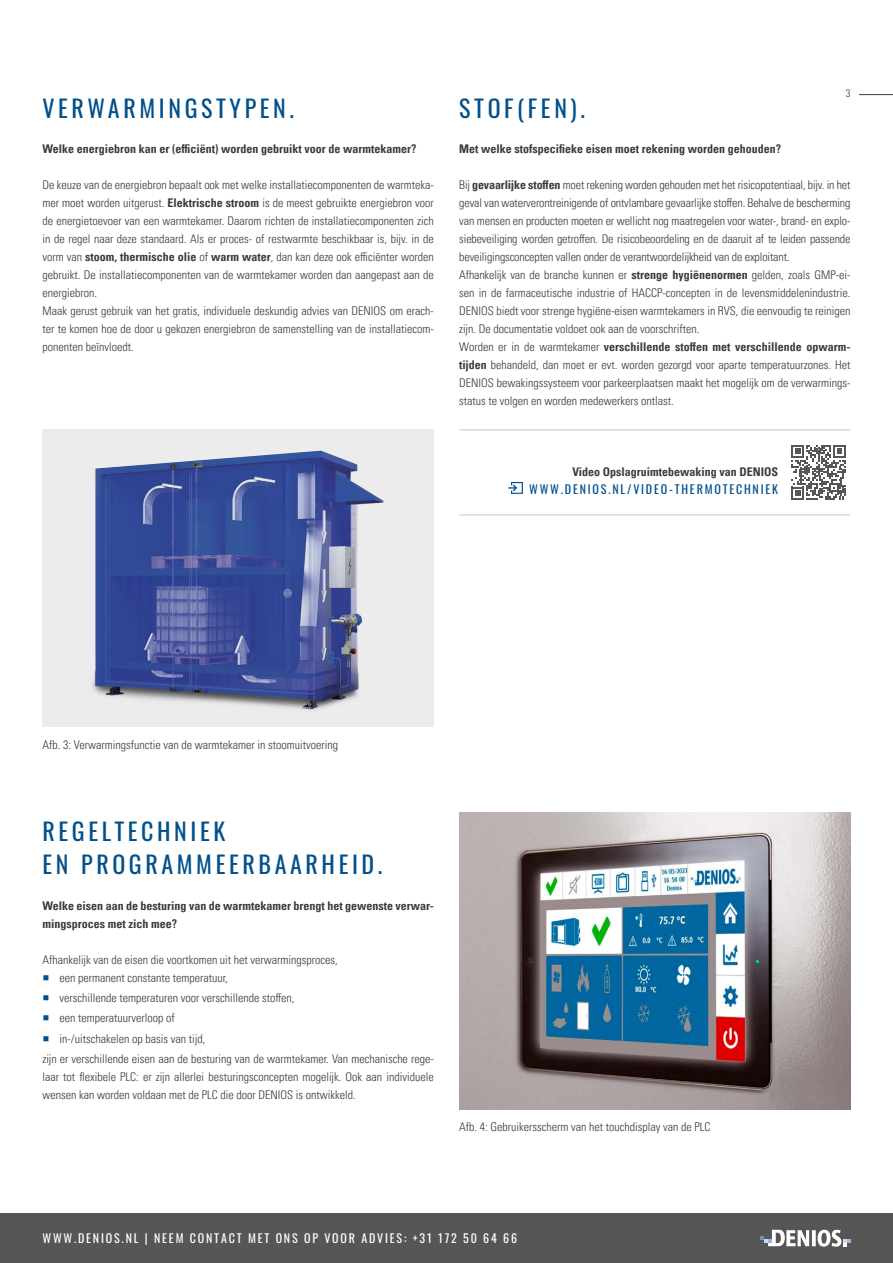
<style>
.page{position:relative;width:893px;height:1263px;background:#fff}
.page>*{position:absolute;margin:0;border:0;box-sizing:border-box;transform-origin:0 0}
.t1{font:24px/33px "Oswald";letter-spacing:.15em;color:#00508c}
.t2{font:300 condensed 12px/18px "Univers LT Pro";color:#3b3b3a}
.t3{font:700 condensed 12px/18px "Univers LT Pro";color:#3b3b3a}
.t4{font:12px "Oswald";letter-spacing:.15em;color:#fff}
.t5{font:12px "Oswald";letter-spacing:.15em;color:#00508c}
.t6{font:300 condensed 10.5px "Univers LT Pro";color:#3b3b3a}
.s1{font-weight:700}
</style>
<div class="page">
<div style="left:43px;top:429px;width:391px;height:298px;background:#ececed"></div>
<img style="left:91px;top:451px;width:293px;height:259px">
<img style="left:459px;top:812px;width:391px;height:298px">
<svg style="left:791px;top:445px;width:55px;height:55px"></svg>
<svg style="left:508px;top:482px;width:15px;height:12px"></svg>
<hr style="left:459px;top:429px;width:391px;height:1px;background:#c5c6c6">
<hr style="left:459px;top:514px;width:391px;height:1px;background:#c5c6c6">
<div style="left:0;top:1213px;width:893px;height:50px;background:#565656"></div>
<svg style="left:760px;top:1230px;width:90px;height:16px"></svg>
<hr style="left:859px;top:94px;width:34px;height:1px;background:#3b3b3a">
<h1 class="t1" style="left:43px;top:89px;width:253px">VERWARMINGSTYPEN.</h1>
<p class="t3" style="left:43px;top:140px;width:375px">Welke energiebron kan er (efficiënt) worden gebruikt voor de warmtekamer?</p>
<p class="t2" style="left:43px;top:175px;width:393px">De keuze van de energiebron bepaalt ook met welke installatiecomponenten de warmteka&shy;mer moet worden uitgerust. <span class="s1">Elektrische stroom</span> is de meest gebruikte energiebron voor de energietoevoer van een warmtekamer. Daarom richten de installatiecomponenten zich in de regel naar deze standaard. Als er proces- of restwarmte beschikbaar is, bijv. in de vorm van <span class="s1">stoom, thermische olie</span> of <span class="s1">warm water</span>, dan kan deze ook efficiënter worden gebruikt. De installatiecomponenten van de warmtekamer worden dan aangepast aan de energiebron.<br>Maak gerust gebruik van het gratis, individuele deskundig advies van DENIOS om erach&shy;ter te komen hoe de door u gekozen energiebron de samenstelling van de installatiecom&shy;ponenten beïnvloedt.</p>
<h1 class="t1" style="left:459px;top:89px;width:127px">STOF(FEN).</h1>
<p class="t6" style="left:846px;top:87px;width:6px">3</p>
<p class="t3" style="left:459px;top:140px;width:323px">Met welke stofspecifieke eisen moet rekening worden gehouden?</p>
<p class="t2" style="left:459px;top:175px;width:393px">Bij <span class="s1">gevaarlijke stoffen</span> moet rekening worden gehouden met het risicopotentiaal, bijv. in het geval van waterverontreinigende of ontvlambare gevaarlijke stoffen. Behalve de bescherming van mensen en producten moeten er wellicht nog maatregelen voor water-, brand- en explo&shy;siebeveiliging worden getroffen. De risicobeoordeling en de daaruit af te leiden passende beveiligingsconcepten vallen onder de verantwoordelijkheid van de exploitant.<br>Afhankelijk van de branche kunnen er <span class="s1">strenge hygiënenormen</span> gelden, zoals GMP-ei&shy;sen in de farmaceutische industrie of HACCP-concepten in de levensmiddelenindustrie.<br>DENIOS biedt voor strenge hygiëne-eisen warmtekamers in RVS, die eenvoudig te reinigen zijn. De documentatie voldoet ook aan de voorschriften.<br>Worden er in de warmtekamer <span class="s1">verschillende stoffen met verschillende opwarm&shy;tijden</span> behandeld, dan moet er evt. worden gezorgd voor aparte temperatuurzones. Het DENIOS bewakingssysteem voor parkeerplaatsen maakt het mogelijk om de verwarmings&shy;status te volgen en worden medewerkers ontlast.</p>
<p class="t3" style="left:572px;top:462px;width:207px">Video Opslagruimtebewaking van DENIOS</p>
<p class="t5" style="left:529px;top:478px;width:250px">WWW.DENIOS.NL/VIDEO-THERMOTECHNIEK</p>
<p class="t2" style="left:43px;top:735px;width:297px">Afb. 3: Verwarmingsfunctie van de warmtekamer in stoomuitvoering</p>
<h1 class="t1" style="left:43px;top:812px;width:341px">REGELTECHNIEK<br>EN PROGRAMMEERBAARHEID.</h1>
<p class="t3" style="left:43px;top:897px;width:393px">Welke eisen aan de besturing van de warmtekamer brengt het gewenste verwar&shy;mingsproces met zich mee?</p>
<p class="t2" style="left:60px;top:950px;width:280px;text-indent:-17px">Afhankelijk van de eisen die voortkomen uit het verwarmingsproces, een permanent constante temperatuur,</p>
<p class="t2" style="left:60px;top:988px;width:237px">verschillende temperaturen voor verschillende stoffen,</p>
<p class="t2" style="left:60px;top:1008px;width:117px">een temperatuurverloop of</p>
<p class="t2" style="left:60px;top:1029px;width:147px">in-/uitschakelen op basis van tijd,</p>
<p class="t2" style="left:43px;top:1049px;width:393px">zijn er verschillende eisen aan de besturing van de warmtekamer. Van mechanische rege-</p>
<p class="t2" style="left:43px;top:1067px;width:393px">laar tot flexibele PLC: er zijn allerlei besturingsconcepten mogelijk. Ook aan individuele wensen kan worden voldaan met de PLC die door DENIOS is ontwikkeld.</p>
<p class="t2" style="left:459px;top:1117px;width:253px">Afb. 4: Gebruikersscherm van het touchdisplay van de PLC</p>
<p class="t4" style="left:43px;top:1227px;width:476px">WWW.DENIOS.NL | NEEM CONTACT MET ONS OP VOOR ADVIES: +31 172 50 64 66</p>
</div>
